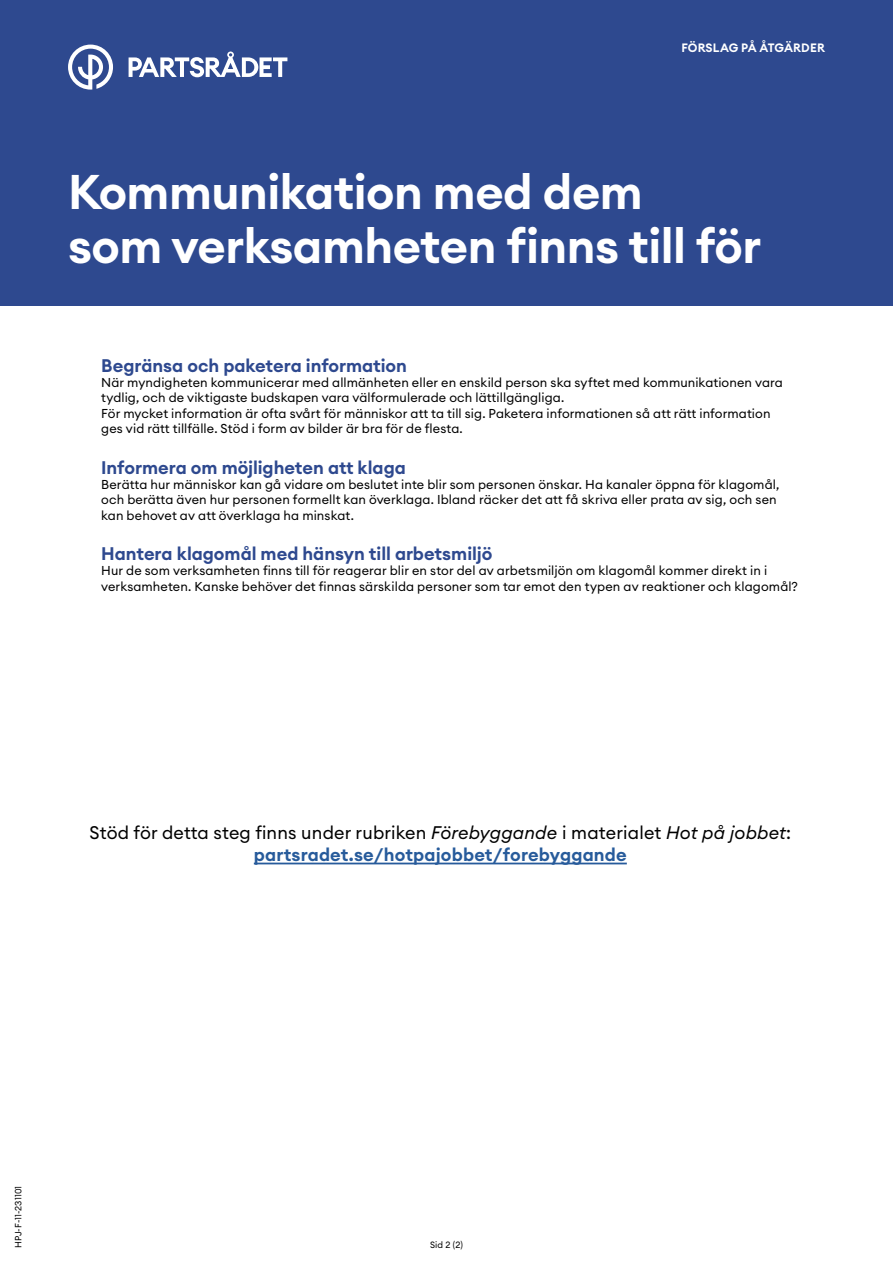
<style>
.page{position:relative;width:893px;height:1263px;background:#fff}
.page>*{position:absolute;margin:0;border:0;box-sizing:border-box;transform-origin:0 0}
.Rubrik_1_sv{font:600 48px "Euclid Circular A";letter-spacing:-.01em;color:#fff}
.Bröd_ej_indrag_P{font:18px/21.6px "Euclid Circular A";letter-spacing:.01em;color:#000;text-align:center}
.Rubrik_3_Roströd{font:600 18px "Euclid Circular A";letter-spacing:-.005em;color:#2e498f}
.Bröd_1{font:12.75px/15.3px "Euclid Circular A";letter-spacing:.01em;color:#000}
.Bröd_höger{font:600 12px "Euclid Circular A";letter-spacing:.01em;color:#fff}
.Bröd_ej_indrag_P-2{font:9px "Euclid Circular A";letter-spacing:.01em;color:#000}
.s1{font-style:italic}
.s2{font-weight:600;color:#275b9b}
</style>
<div class="page">
<div style="left:0;top:0;width:893px;height:305px;background:#2e498f"></div>
<svg style="left:68px;top:45px;width:45px;height:45px"></svg>
<svg style="left:129px;top:52px;width:158px;height:25px"></svg>
<hr style="left:254px;top:863px;width:373px;height:1px;background:#275b9b">
<p class="Bröd_höger" style="left:681px;top:40px;width:145px">FÖRSLAG PÅ ÅTGÄRDER</p>
<h1 class="Rubrik_1_sv" style="left:68px;top:161px;width:576px">Kommunikation med dem</h1>
<h1 class="Rubrik_1_sv" style="left:68px;top:215px;width:695px">som verksamheten finns till för</h1>
<h1 class="Rubrik_3_Roströd" style="left:101px;top:354px;width:307px">Begränsa och paketera information</h1>
<p class="Bröd_1" style="left:101px;top:375px;width:683px">När myndigheten kommunicerar med allmänheten eller en enskild person ska syftet med kommunikationen vara tydlig, och de viktigaste budskapen vara välformulerade och lättillgängliga.</p>
<p class="Bröd_1" style="left:101px;top:405px;width:671px">För mycket information är ofta svårt för människor att ta till sig. Paketera informationen så att rätt information</p>
<p class="Bröd_1" style="left:101px;top:421px;width:363px">ges vid rätt tillfälle. Stöd i form av bilder är bra för de flesta.</p>
<h1 class="Rubrik_3_Roströd" style="left:101px;top:456px;width:306px">Informera om möjligheten att klaga</h1>
<p class="Bröd_1" style="left:101px;top:477px;width:680px">Berätta hur människor kan gå vidare om beslutet inte blir som personen önskar. Ha kanaler öppna för klagomål,</p>
<p class="Bröd_1" style="left:101px;top:492px;width:677px">och berätta även hur personen formellt kan överklaga. Ibland räcker det att få skriva eller prata av sig, och sen</p>
<p class="Bröd_1" style="left:101px;top:507px;width:254px">kan behovet av att överklaga ha minskat.</p>
<h1 class="Rubrik_3_Roströd" style="left:101px;top:542px;width:393px">Hantera klagomål med hänsyn till arbetsmiljö</h1>
<p class="Bröd_1" style="left:101px;top:563px;width:667px">Hur de som verksamheten finns till för reagerar blir en stor del av arbetsmiljön om klagomål kommer direkt in i</p>
<p class="Bröd_1" style="left:101px;top:578px;width:698px">verksamheten. Kanske behöver det finnas särskilda personer som tar emot den typen av reaktioner och klagomål?</p>
<p class="Bröd_ej_indrag_P" style="left:90px;top:822px;width:703px">Stöd för detta steg finns under rubriken <span class="s1">Förebyggande</span> i materialet <span class="s1">Hot på jobbet</span>: <span class="s2">partsradet.se/hotpajobbet/forebyggande</span></p>
<p class="Bröd_ej_indrag_P-2" style="left:12px;top:1248px;width:64px;rotate:-90deg">HPJ-F-11-231101</p>
<p class="Bröd_ej_indrag_P-2" style="left:430px;top:1239px;width:34px">Sid 2 (2)</p>
</div>
